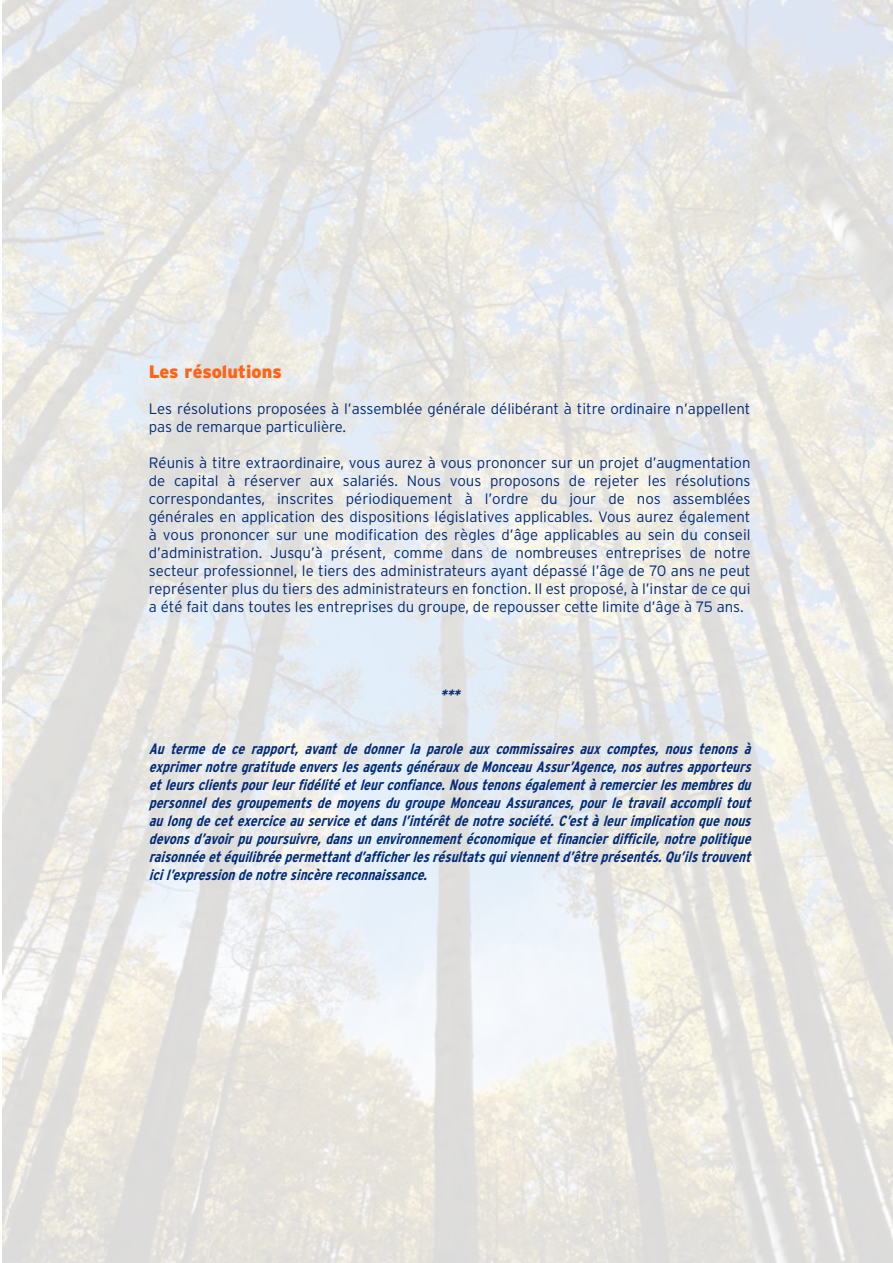
<style>
.page{position:relative;width:893px;height:1263px;background:#fff}
.page>*{position:absolute;margin:0;border:0;box-sizing:border-box;transform-origin:0 0}
.t1{font:900 18px "Interstate";color:#ff6315}
.t2{font:300 15px/18px "Interstate";color:#002b76}
.t3{font:italic 700 condensed 15px/18px "Interstate";color:#002b76;text-align:justify}
</style>
<div class="page">
<img style="left:2px;top:0;width:891px;height:1263px">
<p class="t1" style="left:149px;top:361px;width:134px">Les résolutions</p>
<p class="t2" style="left:149px;top:400px;width:603px">Les résolutions proposées à l’assemblée générale délibérant à titre ordinaire n’appellent pas de remarque particulière.</p>
<p class="t2" style="left:149px;top:454px;width:603px;text-align:justify">Réunis à titre extraordinaire, vous aurez à vous prononcer sur un projet d’augmentation de capital à réserver aux salariés. Nous vous proposons de rejeter les résolutions correspondantes, inscrites périodiquement à l’ordre du jour de nos assemblées générales en application des dispositions législatives applicables. Vous aurez également à vous prononcer sur une modification des règles d’âge applicables au sein du conseil d’administration. Jusqu’à présent, comme dans de nombreuses entreprises de notre secteur professionnel, le tiers des administrateurs ayant dépassé l’âge de 70 ans ne peut représenter plus du tiers des administrateurs en fonction. Il est proposé, à l’instar de ce qui a été fait dans toutes les entreprises du groupe, de repousser cette limite d’âge à 75 ans.</p>
<p class="t3" style="left:440px;top:685px;width:26px">***</p>
<p class="t3" style="left:149px;top:739px;width:608px">Au terme de ce rapport, avant de donner la parole aux commissaires aux comptes, nous tenons à exprimernotregratitudeenverslesagentsgénérauxdeMonceauAssur’Agence,nosautresapporteurs etleursclientspourleurfidélitéetleurconfiance.Noustenonségalementàremercierlesmembresdu personnel des groupements de moyens du groupe Monceau Assurances, pour le travail accompli tout aulongdecetexerciceauserviceetdansl’intérêtdenotresociété.C’estàleurimplicationquenous devonsd’avoirpupoursuivre,dansunenvironnementéconomiqueetfinancierdifficile,notrepolitique raisonnéeetéquilibréepermettantd’afficherlesrésultatsquiviennentd’êtreprésentés.Qu’ilstrouvent icil’expressiondenotresincèrereconnaissance.</p>
</div>
